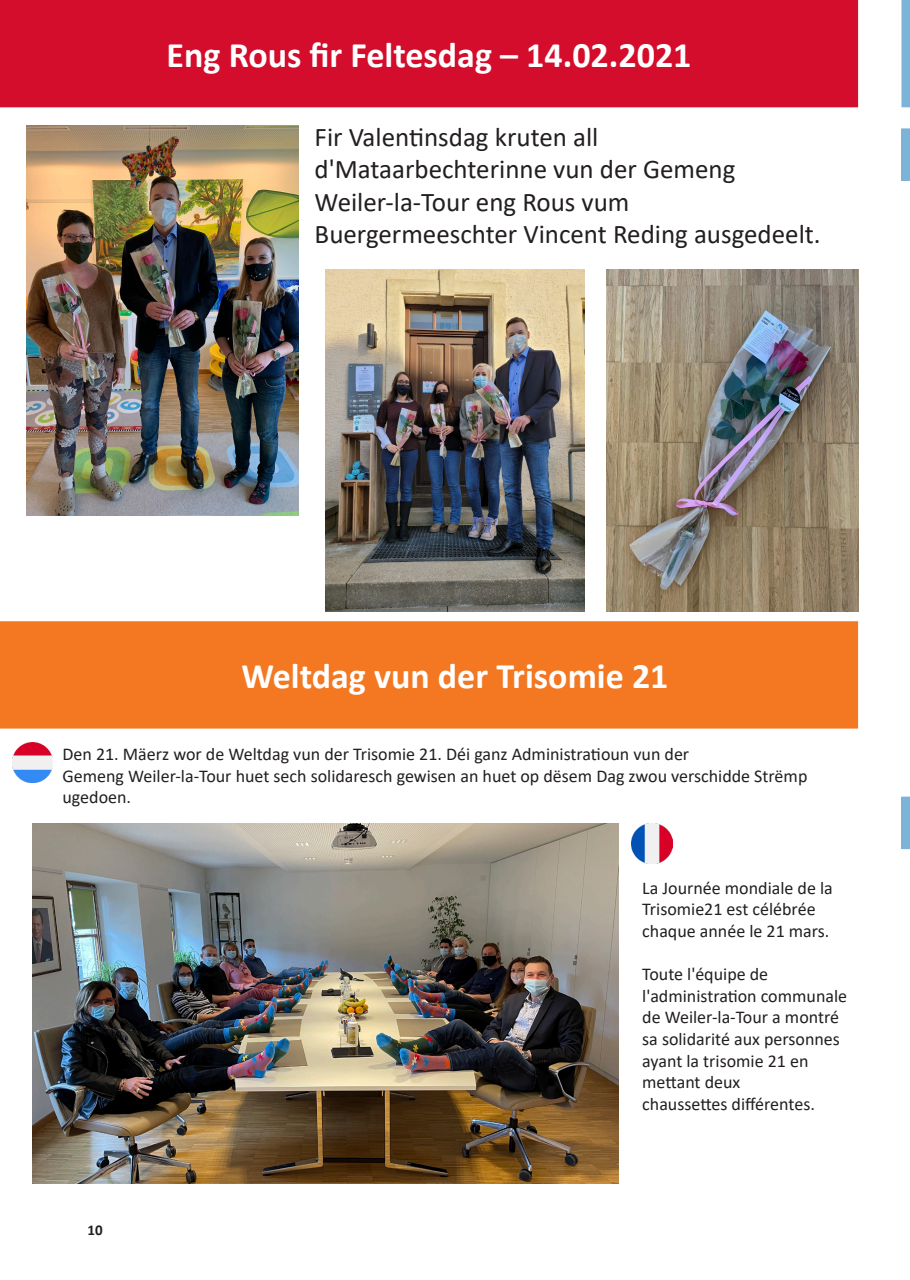
<style>
.page{position:relative;width:910px;height:1280px;background:#fff}
.page>*{position:absolute;margin:0;border:0;box-sizing:border-box;transform-origin:0 0}
.t1{font:700 36px "Calibri";color:#fff}
.t2{font:27px "Calibri";color:#231f20}
.t3{font:18px/21.6px "Calibri";color:#231f20}
.t4{font:700 15px "Calibri";color:#231f20}
</style>
<div class="page">
<div style="left:1px;top:1px;width:856px;height:106px;background:#d30d2b"></div>
<div style="left:0;top:0;width:858px;height:107px;border:2px solid #d30d2b"></div>
<svg style="left:901px;top:0;width:9px;height:107px"></svg>
<img style="left:606px;top:270px;width:252px;height:342px">
<div style="left:1px;top:622px;width:856px;height:106px;background:#f47721"></div>
<div style="left:0;top:621px;width:858px;height:108px;border:2px solid #f47721"></div>
<img style="left:27px;top:126px;width:271px;height:390px">
<img style="left:325px;top:270px;width:260px;height:342px">
<img style="left:33px;top:823px;width:585px;height:360px">
<img style="left:12px;top:742px;width:41px;height:41px">
<img style="left:631px;top:823px;width:41px;height:41px">
<svg style="left:901px;top:129px;width:9px;height:52px"></svg>
<svg style="left:901px;top:797px;width:9px;height:52px"></svg>
<p class="t1" style="left:167px;top:30px;width:526px">Eng Rous fir Feltesdag – 14.02.2021</p>
<p class="t2" style="left:315px;top:118px;width:285px">Fir Valentinsdag kruten all</p>
<p class="t2" style="left:315px;top:151px;width:422px">d'Mataarbechterinne vun der Gemeng</p>
<p class="t2" style="left:315px;top:183px;width:316px">Weiler-la-Tour eng Rous vum</p>
<p class="t2" style="left:315px;top:215px;width:508px">Buergermeeschter Vincent Reding ausgedeelt.</p>
<p class="t1" style="left:241px;top:651px;width:429px">Weltdag vun der Trisomie 21</p>
<p class="t3" style="left:63px;top:743px;width:628px">Den 21. Mäerz wor de Weltdag vun der Trisomie 21. Déi ganz Administratioun vun der</p>
<p class="t3" style="left:63px;top:764px;width:746px">Gemeng Weiler-la-Tour huet sech solidaresch gewisen an huet op dësem Dag zwou verschidde Strëmp</p>
<p class="t3" style="left:63px;top:786px;width:70px">ugedoen.</p>
<p class="t4" style="left:87px;top:1220px;width:17px">10</p>
<p class="t3" style="left:642px;top:877px;width:192px">La Journée mondiale de la</p>
<p class="t3" style="left:642px;top:898px;width:189px">Trisomie21 est célébrée chaque année le 21 mars.</p>
<p class="t3" style="left:642px;top:963px;width:127px">Toute l'équipe de</p>
<p class="t3" style="left:642px;top:985px;width:206px">l'administration communale de Weiler-la-Tour a montré sa solidarité aux personnes ayant la trisomie 21 en</p>
<p class="t3" style="left:642px;top:1071px;width:100px">mettant deux</p>
<p class="t3" style="left:642px;top:1093px;width:174px">chaussettes différentes.</p>
</div>
